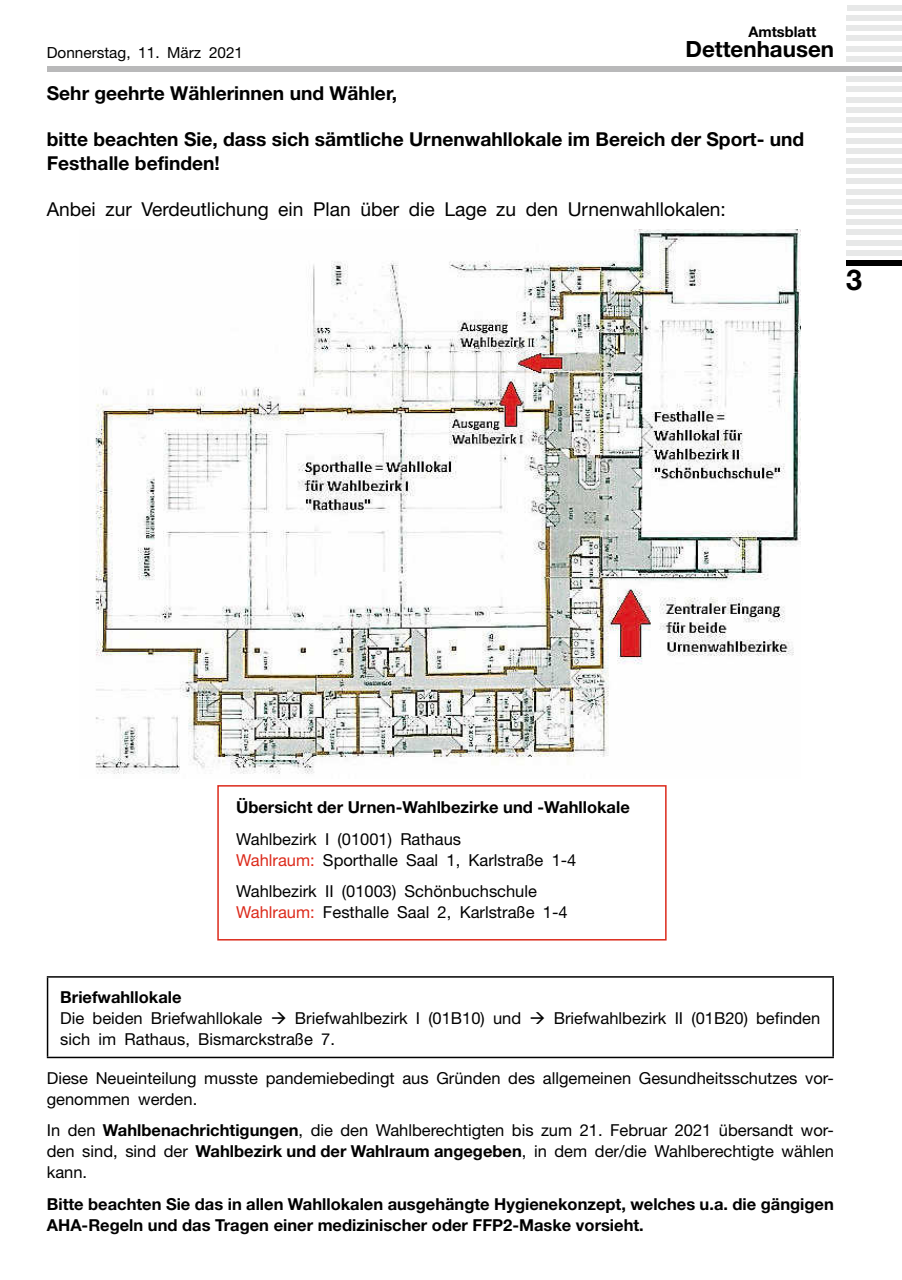
<style>
.page{position:relative;width:902px;height:1280px;background:#fff}
.page>*{position:absolute;margin:0;border:0;box-sizing:border-box;transform-origin:0 0}
.t1{font:700 28.8px "Helvetica Neue";color:#000}
.t2{font:700 22.35px "Helvetica Neue";color:#000}
.t3{font:700 19.2px/23.1px "Helvetica Neue";color:#000}
.t4{font:19.2px "Helvetica Neue";color:#000}
.t5{font:16.5px/21px "Helvetica Neue";color:#000}
.t6{font:700 16.5px/21px "Helvetica Neue";color:#000}
.t7{font:15.3px "Helvetica Neue";color:#000}
.t8{font:700 14.7px "Helvetica Neue";color:#000}
.s1{color:#dc2a1b}
.s2{font-weight:700}
</style>
<div class="page">
<div style="left:846px;top:5px;width:55px;height:5px;background:#e7e8e8"></div>
<div style="left:846px;top:16px;width:55px;height:5px;background:#e7e8e8"></div>
<div style="left:846px;top:26px;width:55px;height:5px;background:#e7e8e8"></div>
<div style="left:846px;top:36px;width:55px;height:5px;background:#e7e8e8"></div>
<div style="left:846px;top:46px;width:55px;height:5px;background:#e7e8e8"></div>
<div style="left:846px;top:56px;width:55px;height:5px;background:#e7e8e8"></div>
<div style="left:47px;top:67px;width:854px;height:5px;background:#b9b9ba"></div>
<div style="left:846px;top:77px;width:55px;height:5px;background:#e7e8e8"></div>
<div style="left:846px;top:87px;width:55px;height:5px;background:#e7e8e8"></div>
<div style="left:846px;top:97px;width:55px;height:5px;background:#e7e8e8"></div>
<div style="left:846px;top:107px;width:55px;height:5px;background:#e7e8e8"></div>
<div style="left:846px;top:118px;width:55px;height:5px;background:#e7e8e8"></div>
<div style="left:846px;top:128px;width:55px;height:5px;background:#e7e8e8"></div>
<div style="left:846px;top:138px;width:55px;height:5px;background:#e7e8e8"></div>
<div style="left:846px;top:148px;width:55px;height:5px;background:#e7e8e8"></div>
<div style="left:846px;top:158px;width:55px;height:6px;background:#e7e8e8"></div>
<div style="left:846px;top:169px;width:55px;height:5px;background:#e7e8e8"></div>
<div style="left:846px;top:179px;width:55px;height:5px;background:#e7e8e8"></div>
<div style="left:846px;top:189px;width:55px;height:5px;background:#e7e8e8"></div>
<div style="left:846px;top:199px;width:55px;height:5px;background:#e7e8e8"></div>
<div style="left:846px;top:210px;width:55px;height:5px;background:#e7e8e8"></div>
<div style="left:846px;top:220px;width:55px;height:5px;background:#e7e8e8"></div>
<div style="left:846px;top:230px;width:55px;height:5px;background:#e7e8e8"></div>
<div style="left:846px;top:240px;width:55px;height:5px;background:#e7e8e8"></div>
<div style="left:846px;top:250px;width:55px;height:5px;background:#e7e8e8"></div>
<div style="left:846px;top:261px;width:55px;height:5px;background:#000"></div>
<hr style="left:47px;top:976px;width:786px;height:2px;background:#000">
<hr style="left:47px;top:978px;width:1px;height:79px;background:#000">
<hr style="left:832px;top:978px;width:1px;height:79px;background:#000">
<hr style="left:47px;top:1057px;width:786px;height:1px;background:#000">
<img style="left:95px;top:230px;width:705px;height:544px">
<div style="left:217px;top:785px;width:449px;height:155px;border:2px solid #dc2a1b"></div>
<p class="t8" style="left:748px;top:22px;width:69px">Amtsblatt</p>
<p class="t7" style="left:47px;top:43px;width:198px">Donnerstag, 11. März 2021</p>
<h2 class="t2" style="left:685px;top:36px;width:150px">Dettenhausen</h2>
<p class="t3" style="left:47px;top:81px;width:352px">Sehr geehrte Wählerinnen und Wähler,</p>
<p class="t3" style="left:47px;top:128px;width:759px">bitte beachten Sie, dass sich sämtliche Urnenwahllokale im Bereich der Sport- und<br>Festhalle befinden!</p>
<p class="t4" style="left:47px;top:198px;width:680px">Anbei zur Verdeutlichung ein Plan über die Lage zu den Urnenwahllokalen:</p>
<h1 class="t1" style="left:846px;top:262px;width:17px">3</h1>
<p class="t6" style="left:236px;top:796px;width:395px">Übersicht der Urnen-Wahlbezirke und -Wahllokale</p>
<p class="t5" style="left:236px;top:828px;width:342px">Wahlbezirk I (01001) Rathaus<br><span class="s1">Wahlraum:</span> Sporthalle Saal 1, Karlstraße 1-4</p>
<p class="t5" style="left:236px;top:880px;width:333px">Wahlbezirk II (01003) Schönbuchschule<br><span class="s1">Wahlraum:</span> Festhalle Saal 2, Karlstraße 1-4</p>
<p class="t5" style="left:60px;top:986px;width:761px"><span class="s2">Briefwahllokale<br></span>Die beiden Briefwahllokale → Briefwahlbezirk I (01B10) und → Briefwahlbezirk II (01B20) befinden sich im Rathaus, Bismarckstraße 7.</p>
<p class="t5" style="left:47px;top:1067px;width:788px">Diese Neueinteilung musste pandemiebedingt aus Gründen des allgemeinen Gesundheitsschutzes vor&shy;genommen werden.</p>
<p class="t5" style="left:47px;top:1119px;width:788px;text-align:justify">In den <span class="s2">Wahlbenachrichtigungen</span>, die den Wahlberechtigten bis zum 21. Februar 2021 übersandt wor&shy;den sind, sind der <span class="s2">Wahlbezirk und der Wahlraum angegeben</span>, in dem der/die Wahlberechtigte wählen kann.</p>
<p class="t6" style="left:47px;top:1193px;width:788px">Bitte beachten Sie das in allen Wahllokalen ausgehängte Hygienekonzept, welches u.a. die gängigen<br>AHA-Regeln und das Tragen einer medizinischer oder FFP2-Maske vorsieht.</p>
</div>
